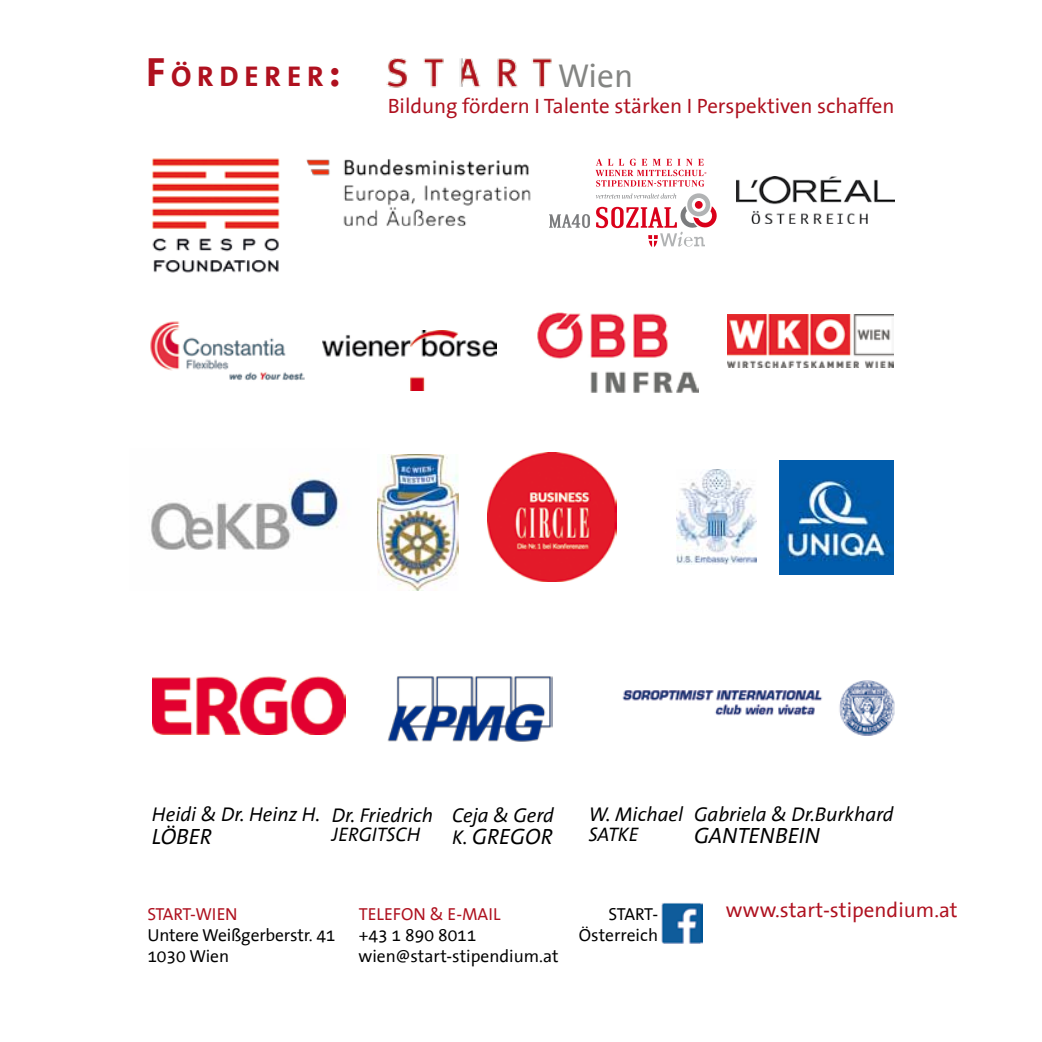
<style>
.page{position:relative;width:1042px;height:1042px;background:#fff}
.page>*{position:absolute;margin:0;border:0;box-sizing:border-box;transform-origin:0 0}
.t1{font:33.43px "The Sans Office";color:#848583}
.t2{font:700 28.88px "The Sans Office";letter-spacing:.2em;color:#af111f}
.t3{font:italic 22.4px "The Sans Office";color:#000}
.t4{font:21px "The Sans Office";letter-spacing:-.005em;color:#af111f}
.t5{font:italic 20.12px "The Sans Office";color:#000}
.t6{font:italic 19.78px "The Sans Office";color:#000}
.t7{font:17.5px/21px "The Sans Office";color:#000}
.t8{font:17.5px "The Sans Office";letter-spacing:-.025em;color:#af111f}
.s1{font-size:41.3px}
.s2{font-size:20.12px}
</style>
<div class="page">
<img style="left:386px;top:58px;width:166px;height:30px">
<img style="left:661px;top:903px;width:41px;height:40px">
<img style="left:151px;top:474px;width:191px;height:76px">
<img style="left:150px;top:321px;width:155px;height:60px">
<img style="left:306px;top:159px;width:225px;height:67px">
<img style="left:622px;top:680px;width:273px;height:55px">
<img style="left:727px;top:315px;width:167px;height:52px">
<img style="left:377px;top:454px;width:81px;height:136px">
<img style="left:322px;top:330px;width:174px;height:61px">
<img style="left:538px;top:313px;width:161px;height:80px">
<img style="left:152px;top:158px;width:128px;height:115px">
<svg style="left:549px;top:159px;width:168px;height:88px"></svg>
<img style="left:736px;top:177px;width:158px;height:47px">
<img style="left:487px;top:452px;width:129px;height:130px">
<img style="left:153px;top:676px;width:193px;height:58px">
<img style="left:387px;top:676px;width:165px;height:66px">
<img style="left:779px;top:460px;width:114px;height:114px">
<img style="left:676px;top:469px;width:81px;height:96px">
<h2 class="t2" style="left:146px;top:61px;width:196px"><span class="s1">F</span> ÖRDERER<span class="s1">:</span></h2>
<h1 class="t1" style="left:558px;top:58px;width:77px">Wien</h1>
<p class="t4" style="left:388px;top:95px;width:508px">Bildung fördern I Talente stärken I Perspektiven schaffen</p>
<p class="t5" style="left:152px;top:804px;width:170px">Heidi &amp; Dr. Heinz H.</p>
<p class="t3" style="left:152px;top:824px;width:61px">LÖBER</p>
<p class="t5" style="left:332px;top:804px;width:103px">Dr. Friedrich</p>
<p class="t6" style="left:332px;top:824px;width:90px">JERGITSCH</p>
<p class="t5" style="left:452px;top:805px;width:103px">Ceja &amp; Gerd</p>
<p class="t3" style="left:452px;top:825px;width:102px"><span class="s2">K.</span> GREGOR</p>
<p class="t5" style="left:589px;top:804px;width:96px">W. Michael</p>
<p class="t6" style="left:589px;top:824px;width:51px">SATKE</p>
<p class="t5" style="left:694px;top:804px;width:201px">Gabriela &amp; Dr.Burkhard</p>
<p class="t3" style="left:694px;top:824px;width:127px">GANTENBEIN</p>
<p class="t8" style="left:147px;top:905px;width:60px">START-wien</p>
<p class="t7" style="left:147px;top:925px;width:190px">Untere Weißgerberstr. 41<br>1030 Wien</p>
<p class="t8" style="left:359px;top:905px;width:20px">Telefon</p>
<p class="t8" style="left:430px;top:905px;width:57px">&amp; E-Mail</p>
<p class="t7" style="left:358px;top:925px;width:202px">+43 1 890 8011 wien@start-stipendium.at</p>
<p class="t7" style="left:608px;top:905px;width:51px">START-</p>
<p class="t4" style="left:726px;top:899px;width:233px">www.start-stipendium.at</p>
<p class="t7" style="left:579px;top:926px;width:81px">Österreich</p>
</div>
